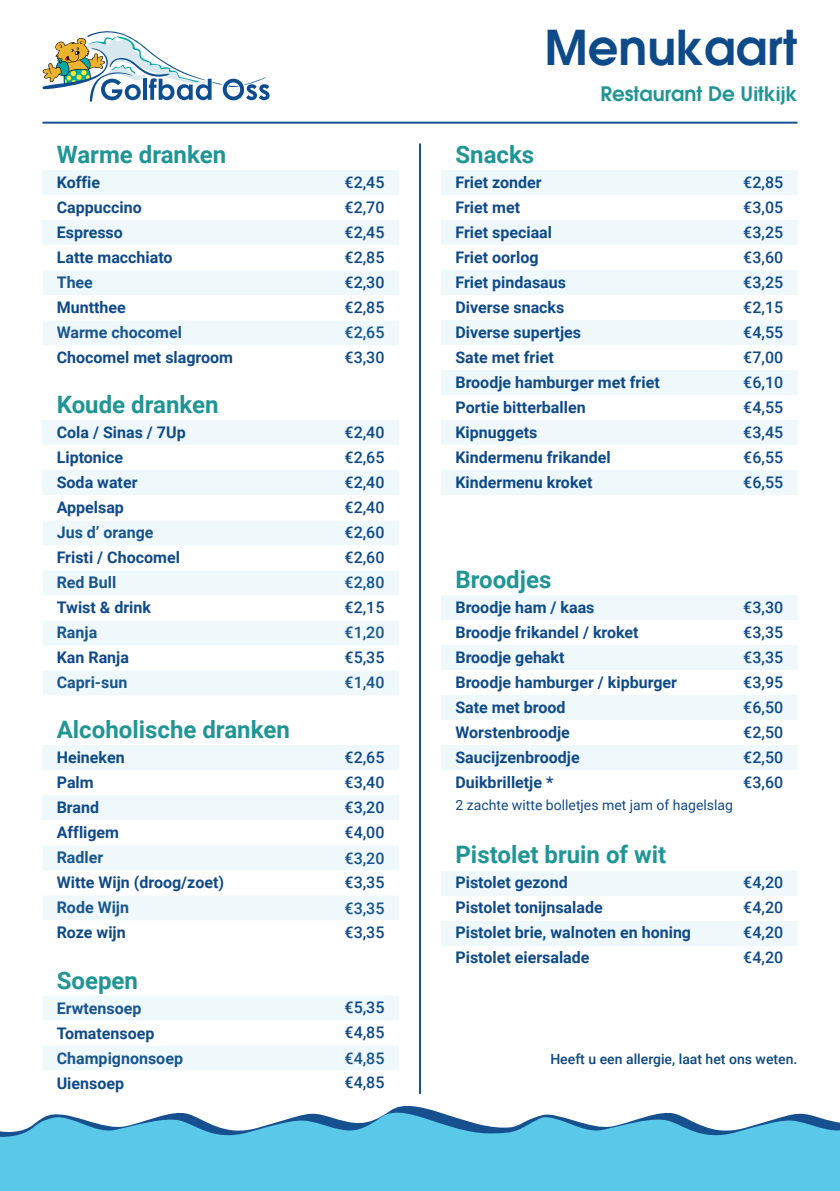
<style>
.page{position:relative;width:840px;height:1191px;background:#fff}
.page>*{position:absolute;margin:0;border:0;box-sizing:border-box;transform-origin:0 0}
.t1{font:600 48px "Avant Garde";color:#0f4a88}
.t2{font:700 24px "Roboto";color:#209595}
.t3{font:600 20px "Avant Garde";color:#209595}
.t4{font:700 16px/25px "Roboto";color:#0f4a88}
.t5{font:500 16px/25px "Roboto";color:#0f4a88;text-align:justify}
.t6{font:700 16px "Roboto";color:#18558e}
.t7{font:500 16px "Roboto";color:#18558e}
.t8{font:14px "Roboto";color:#0f4a88}
.t9{font:500 14px "Roboto";color:#0d487f}
</style>
<div class="page">
<div style="left:0;top:1152px;width:839px;height:30px;background:#5ac9e9"></div>
<svg style="left:0;top:1063px;width:839px;height:89px"></svg>
<hr style="left:43px;top:122px;width:754px;height:2px;background:#16508f">
<hr style="left:419px;top:143px;width:2px;height:950px;background:#16508f">
<svg style="left:43px;top:31px;width:226px;height:71px"></svg>
<div style="left:0;top:1182px;width:839px;height:9px;background:#5ac9e9"></div>
<div style="left:43px;top:170px;width:355px;height:25px;background:#eff9fc"></div>
<div style="left:441px;top:170px;width:356px;height:25px;background:#eff9fc"></div>
<div style="left:43px;top:420px;width:355px;height:25px;background:#eff9fc"></div>
<div style="left:43px;top:745px;width:355px;height:25px;background:#eff9fc"></div>
<div style="left:43px;top:220px;width:355px;height:25px;background:#eff9fc"></div>
<div style="left:441px;top:220px;width:356px;height:25px;background:#eff9fc"></div>
<div style="left:43px;top:470px;width:355px;height:25px;background:#eff9fc"></div>
<div style="left:43px;top:795px;width:355px;height:25px;background:#eff9fc"></div>
<div style="left:43px;top:996px;width:355px;height:24px;background:#eff9fc"></div>
<div style="left:58px;top:1002px;width:83px;height:14px;background:#eff9fc"></div>
<div style="left:43px;top:271px;width:355px;height:24px;background:#eff9fc"></div>
<div style="left:57px;top:276px;width:36px;height:12px;background:#eff9fc"></div>
<div style="left:441px;top:270px;width:356px;height:25px;background:#eff9fc"></div>
<div style="left:43px;top:521px;width:355px;height:24px;background:#eff9fc"></div>
<div style="left:57px;top:526px;width:96px;height:15px;background:#eff9fc"></div>
<div style="left:43px;top:846px;width:355px;height:24px;background:#eff9fc"></div>
<div style="left:58px;top:851px;width:45px;height:12px;background:#eff9fc"></div>
<div style="left:345px;top:852px;width:39px;height:14px;background:#eff9fc"></div>
<div style="left:43px;top:1046px;width:355px;height:24px;background:#eff9fc"></div>
<div style="left:57px;top:1051px;width:125px;height:15px;background:#eff9fc"></div>
<div style="left:340px;top:1052px;width:44px;height:14px;background:#eff9fc"></div>
<div style="left:43px;top:321px;width:355px;height:24px;background:#eff9fc"></div>
<div style="left:57px;top:326px;width:125px;height:12px;background:#eff9fc"></div>
<div style="left:345px;top:327px;width:39px;height:14px;background:#eff9fc"></div>
<div style="left:441px;top:320px;width:356px;height:25px;background:#eff9fc"></div>
<div style="left:441px;top:595px;width:356px;height:25px;background:#eff9fc"></div>
<div style="left:441px;top:370px;width:356px;height:25px;background:#eff9fc"></div>
<div style="left:441px;top:645px;width:356px;height:25px;background:#eff9fc"></div>
<div style="left:441px;top:870px;width:356px;height:25px;background:#eff9fc"></div>
<div style="left:441px;top:420px;width:356px;height:25px;background:#eff9fc"></div>
<div style="left:441px;top:695px;width:356px;height:25px;background:#eff9fc"></div>
<div style="left:441px;top:920px;width:356px;height:25px;background:#eff9fc"></div>
<div style="left:441px;top:470px;width:356px;height:25px;background:#eff9fc"></div>
<div style="left:441px;top:745px;width:356px;height:25px;background:#eff9fc"></div>
<div style="left:43px;top:571px;width:355px;height:24px;background:#eff9fc"></div>
<div style="left:58px;top:576px;width:57px;height:12px;background:#eff9fc"></div>
<div style="left:340px;top:577px;width:44px;height:14px;background:#eff9fc"></div>
<div style="left:43px;top:896px;width:355px;height:24px;background:#eff9fc"></div>
<div style="left:58px;top:901px;width:70px;height:16px;background:#eff9fc"></div>
<div style="left:345px;top:902px;width:38px;height:14px;background:#eff9fc"></div>
<div style="left:43px;top:621px;width:355px;height:24px;background:#eff9fc"></div>
<div style="left:58px;top:626px;width:39px;height:16px;background:#eff9fc"></div>
<div style="left:340px;top:627px;width:44px;height:14px;background:#eff9fc"></div>
<div style="left:43px;top:671px;width:355px;height:24px;background:#eff9fc"></div>
<div style="left:57px;top:676px;width:69px;height:15px;background:#eff9fc"></div>
<div style="left:345px;top:677px;width:38px;height:14px;background:#eff9fc"></div>
<h2 class="t2" style="left:57px;top:138px;width:171px">Warme dranken</h2>
<p class="t4" style="left:57px;top:169px;width:117px">Koffie<br>Cappuccino<br>Espresso<br>Latte macchiato</p>
<p class="t4" style="left:57px;top:294px;width:71px">Muntthee</p>
<p class="t4" style="left:57px;top:344px;width:178px">Chocomel met slagroom</p>
<h2 class="t2" style="left:57px;top:388px;width:163px">Koude dranken</h2>
<p class="t4" style="left:57px;top:419px;width:130px">Cola / Sinas / 7Up<br>Liptonice<br>Soda water<br>Appelsap</p>
<p class="t4" style="left:57px;top:544px;width:125px">Fristi / Chocomel</p>
<p class="t4" style="left:57px;top:594px;width:96px">Twist &amp; drink</p>
<p class="t4" style="left:57px;top:644px;width:74px">Kan Ranja</p>
<p class="t5" style="left:344px;top:169px;width:41px">€2,45 €2,70 €2,45 €2,85 €2,30 €2,85</p>
<p class="t5" style="left:344px;top:344px;width:41px">€3,30</p>
<p class="t6" style="left:57px;top:271px;width:38px">Thee</p>
<p class="t6" style="left:57px;top:321px;width:127px">Warme chocomel</p>
<p class="t7" style="left:344px;top:321px;width:41px">€2,65</p>
<p class="t5" style="left:344px;top:419px;width:41px">€2,40 €2,65 €2,40 €2,40 €2,60 €2,60</p>
<p class="t5" style="left:344px;top:594px;width:41px">€2,15</p>
<p class="t5" style="left:344px;top:644px;width:41px">€5,35</p>
<p class="t6" style="left:57px;top:521px;width:98px">Jus d’ orange</p>
<p class="t6" style="left:57px;top:571px;width:61px">Red Bull</p>
<p class="t7" style="left:344px;top:571px;width:41px">€2,80</p>
<p class="t6" style="left:57px;top:621px;width:42px">Ranja</p>
<p class="t7" style="left:344px;top:621px;width:41px">€1,20</p>
<p class="t6" style="left:57px;top:671px;width:72px">Capri-sun</p>
<p class="t7" style="left:344px;top:671px;width:41px">€1,40</p>
<h2 class="t2" style="left:57px;top:713px;width:234px">Alcoholische dranken</h2>
<p class="t4" style="left:57px;top:744px;width:69px">Heineken<br>Palm<br>Brand<br>Affligem</p>
<p class="t4" style="left:57px;top:869px;width:169px">Witte Wijn (droog/zoet)</p>
<p class="t4" style="left:57px;top:919px;width:70px">Roze wijn</p>
<h2 class="t2" style="left:57px;top:963px;width:83px">Soepen</h2>
<p class="t4" style="left:57px;top:994px;width:99px">Erwtensoep<br>Tomatensoep</p>
<p class="t4" style="left:57px;top:1069px;width:69px">Uiensoep</p>
<p class="t5" style="left:344px;top:744px;width:41px">€2,65 €3,40 €3,20 €4,00</p>
<p class="t5" style="left:344px;top:869px;width:41px">€3,35</p>
<p class="t5" style="left:344px;top:919px;width:41px">€3,35</p>
<p class="t6" style="left:57px;top:846px;width:48px">Radler</p>
<p class="t7" style="left:344px;top:846px;width:41px">€3,20</p>
<p class="t6" style="left:57px;top:896px;width:74px">Rode Wijn</p>
<p class="t7" style="left:344px;top:896px;width:41px">€3,35</p>
<p class="t5" style="left:344px;top:994px;width:41px">€5,35 €4,85 €4,85 €4,85</p>
<p class="t6" style="left:57px;top:1046px;width:128px">Champignonsoep</p>
<h1 class="t1" style="left:544px;top:10px;width:254px">Menukaart</h1>
<p class="t3" style="left:600px;top:78px;width:198px">Restaurant De Uitkijk</p>
<h2 class="t2" style="left:455px;top:138px;width:80px">Snacks</h2>
<p class="t4" style="left:455px;top:169px;width:206px">Friet zonder<br>Friet met<br>Friet speciaal<br>Friet oorlog<br>Friet pindasaus<br>Diverse snacks<br>Diverse supertjes<br>Sate met friet<br>Broodje hamburger met friet<br>Portie bitterballen<br>Kipnuggets<br>Kindermenu frikandel<br>Kindermenu kroket</p>
<p class="t5" style="left:742px;top:169px;width:41px">€2,85 €3,05 €3,25 €3,60 €3,25 €2,15 €4,55 €7,00 €6,10 €4,55 €3,45 €6,55 €6,55</p>
<h2 class="t2" style="left:455px;top:563px;width:97px">Broodjes</h2>
<p class="t4" style="left:455px;top:594px;width:223px">Broodje ham / kaas<br>Broodje frikandel / kroket<br>Broodje gehakt<br>Broodje hamburger / kipburger<br>Sate met brood<br>Worstenbroodje<br>Saucijzenbroodje<br>Duikbrilletje *</p>
<p class="t8" style="left:455px;top:795px;width:279px">2 zachte witte bolletjes met jam of hagelslag</p>
<p class="t5" style="left:742px;top:594px;width:41px">€3,30 €3,35 €3,35 €3,95 €6,50 €2,50 €2,50 €3,60</p>
<h2 class="t2" style="left:455px;top:838px;width:212px">Pistolet bruin of wit</h2>
<p class="t4" style="left:455px;top:869px;width:237px">Pistolet gezond<br>Pistolet tonijnsalade<br>Pistolet brie, walnoten en honing<br>Pistolet eiersalade</p>
<p class="t5" style="left:742px;top:869px;width:41px">€4,20 €4,20 €4,20 €4,20</p>
<p class="t9" style="left:550px;top:1048px;width:248px">Heeft u een allergie, laat het ons weten.</p>
</div>
